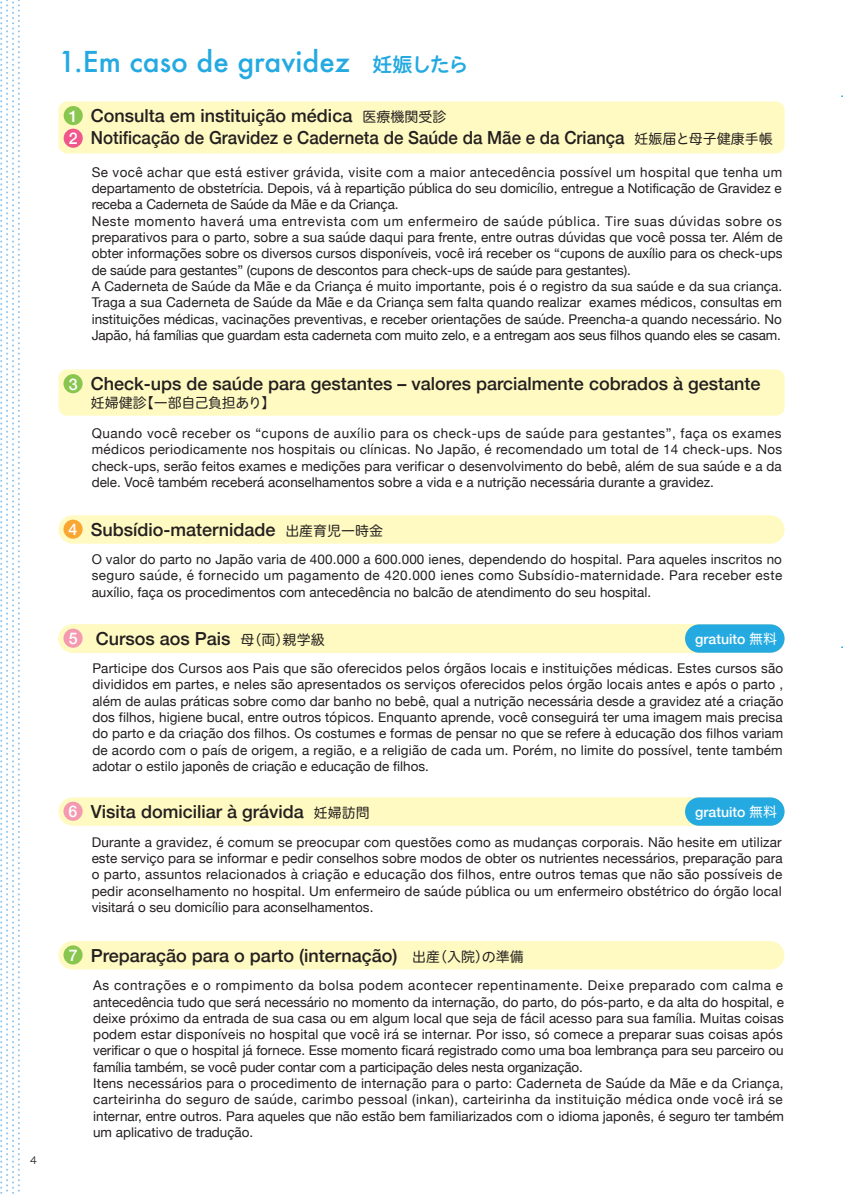
<style>
.page{position:relative;width:843px;height:1194px;background:#fff}
.page>*{position:absolute;margin:0;border:0;box-sizing:border-box;transform-origin:0 0}
.t1{font:500 28px "Futura";color:#24aae1}
.t2{font:500 18px/21.4px "Helvetica Neue";color:#231f20}
.t3{font:500 16px "Helvetica Neue";color:#fff}
.t4{font:500 14px "Helvetica Neue";color:#fff}
.t5{font:14px "Hiragino UD Sans R Std W4";letter-spacing:-.025em;color:#231f20}
.t6{font:13.4px/16.2px "Helvetica Neue";color:#231f20;text-align:justify}
.t7{font:10px "Hira Kaku Pro W3";color:#231f20}
.s1{font-family:"Hiragino UD Sans R Std W6";font-weight:400;font-size:20px}
.s2{font-size:16px;color:#fff}
.s3{font-family:"Hiragino UD Sans R Std W4";font-weight:400;font-size:14px}
.s4{font-family:"Hiragino UD Sans R Std W4";font-weight:400}
</style>
<div class="page">
<div style="left:58px;top:369px;width:726px;height:47px;background:#fffac1;border-radius:9px"></div>
<div style="left:58px;top:102px;width:726px;height:51px;background:#fffac1;border-radius:9px"></div>
<div style="left:64px;top:106px;width:19px;height:19px;background:#89c650;border-radius:50%"></div>
<div style="left:64px;top:129px;width:19px;height:19px;background:#f0588d;border-radius:50%"></div>
<div style="left:63px;top:374px;width:20px;height:19px;background:#89c650;border-radius:50%"></div>
<div style="left:58px;top:941px;width:726px;height:28px;background:#fffac1;border-radius:14px"></div>
<div style="left:63px;top:945px;width:20px;height:19px;background:#89c650;border-radius:50%"></div>
<div style="left:58px;top:515px;width:726px;height:29px;background:#fffac1;border-radius:14px"></div>
<div style="left:63px;top:520px;width:20px;height:19px;background:#faa633;border-radius:50%"></div>
<div style="left:58px;top:624px;width:726px;height:29px;background:#fffac1;border-radius:14px"></div>
<div style="left:63px;top:629px;width:20px;height:19px;background:#f499b0;border-radius:50%"></div>
<div style="left:685px;top:624px;width:99px;height:29px;background:#24aae1;border-radius:14px"></div>
<div style="left:58px;top:797px;width:726px;height:29px;background:#fffac1;border-radius:14px"></div>
<div style="left:63px;top:802px;width:20px;height:19px;background:#f499b0;border-radius:50%"></div>
<div style="left:685px;top:797px;width:99px;height:29px;background:#24aae1;border-radius:14px"></div>
<svg style="left:0;top:0;width:20px;height:1194px"></svg>
<p class="t7" style="left:30px;top:1151px;width:8px">4</p>
<h1 class="t1" style="left:59px;top:43px;width:411px">1.Em caso de gravidez <span class="s1">妊娠したら</span></h1>
<h2 class="t2" style="left:69px;top:104px;width:705px"><span class="s2">1</span> Consulta em instituição médica <span class="s3">医療機関受診<br></span><span class="s2">2</span> Notificação de Gravidez e Caderneta de Saúde da Mãe e da Criança <span class="s3">妊娠届と母子健康手帳</span></h2>
<p class="t3" style="left:69px;top:371px;width:10px">3</p>
<p class="t6" style="left:92px;top:165px;width:692px;text-align:left">Se você achar que está estiver grávida, visite com a maior antecedência possível um hospital que tenha um departamento de obstetrícia. Depois, vá à repartição pública do seu domicílio, entregue a Notificação de Gravidez e receba a Caderneta de Saúde da Mãe e da Criança.<br>Neste momento haverá uma entrevista com um enfermeiro de saúde pública. Tire suas dúvidas sobre os preparativos para o parto, sobre a sua saúde daqui para frente, entre outras dúvidas que você possa ter. Além de obter informações sobre os diversos cursos disponíveis, você irá receber os “cupons de auxílio para os check-ups de saúde para gestantes” (cupons de descontos para check-ups de saúde para gestantes).<br>A Caderneta de Saúde da Mãe e da Criança é muito importante, pois é o registro da sua saúde e da sua criança.<br>Traga a sua Caderneta de Saúde da Mãe e da Criança sem falta quando realizar exames médicos, consultas em instituições médicas, vacinações preventivas, e receber orientações de saúde. Preencha-a quando necessário. No Japão, há famílias que guardam esta caderneta com muito zelo, e a entregam aos seus filhos quando eles se casam.</p>
<h2 class="t2" style="left:91px;top:372px;width:671px">Check-ups de saúde para gestantes – valores parcialmente cobrados à gestante</h2>
<p class="t5" style="left:91px;top:392px;width:186px">妊婦健診【一部自己負担あり】</p>
<p class="t6" style="left:92px;top:426px;width:692px">Quando você receber os “cupons de auxílio para os check-ups de saúde para gestantes”, faça os exames médicos periodicamente nos hospitais ou clínicas. No Japão, é recomendado um total de 14 check-ups. Nos check-ups, serão feitos exames e medições para verificar o desenvolvimento do bebê, além de sua saúde e a da dele. Você também receberá aconselhamentos sobre a vida e a nutrição necessária durante a gravidez.</p>
<h2 class="t2" style="left:68px;top:517px;width:316px"><span class="s2">4</span> Subsídio-maternidade <span class="s3">出産育児一時金</span></h2>
<p class="t6" style="left:92px;top:552px;width:692px">O valor do parto no Japão varia de 400.000 a 600.000 ienes, dependendo do hospital. Para aqueles inscritos no seguro saúde, é fornecido um pagamento de 420.000 ienes como Subsídio-maternidade. Para receber este auxílio, faça os procedimentos com antecedência no balcão de atendimento do seu hospital.</p>
<h2 class="t2" style="left:69px;top:626px;width:257px"><span class="s2">5</span> Cursos aos Pais <span class="s3">母(両)親学級</span></h2>
<p class="t6" style="left:92px;top:661px;width:692px">Participe dos Cursos aos Pais que são oferecidos pelos órgãos locais e instituições médicas. Estes cursos são divididos em partes, e neles são apresentados os serviços oferecidos pelos órgão locais antes e após o parto , além de aulas práticas sobre como dar banho no bebê, qual a nutrição necessária desde a gravidez até a criação dos filhos, higiene bucal, entre outros tópicos. Enquanto aprende, você conseguirá ter uma imagem mais precisa do parto e da criação dos filhos. Os costumes e formas de pensar no que se refere à educação dos filhos variam de acordo com o país de origem, a região, e a religião de cada um. Porém, no limite do possível, tente também adotar o estilo japonês de criação e educação de filhos.</p>
<p class="t4" style="left:695px;top:628px;width:83px">gratuito <span class="s4">無料</span></p>
<h2 class="t2" style="left:69px;top:799px;width:303px"><span class="s2">6</span> Visita domiciliar à grávida <span class="s3">妊婦訪問</span></h2>
<p class="t6" style="left:92px;top:835px;width:692px">Durante a gravidez, é comum se preocupar com questões como as mudanças corporais. Não hesite em utilizar este serviço para se informar e pedir conselhos sobre modos de obter os nutrientes necessários, preparação para o parto, assuntos relacionados à criação e educação dos filhos, entre outros temas que não são possíveis de pedir aconselhamento no hospital. Um enfermeiro de saúde pública ou um enfermeiro obstétrico do órgão local visitará o seu domicílio para aconselhamentos.</p>
<p class="t4" style="left:695px;top:801px;width:83px">gratuito <span class="s4">無料</span></p>
<h2 class="t2" style="left:69px;top:943px;width:456px"><span class="s2">7</span> Preparação para o parto (internação) <span class="s3">出産(入院)の準備</span></h2>
<p class="t6" style="left:93px;top:978px;width:692px;text-align:left">As contrações e o rompimento da bolsa podem acontecer repentinamente. Deixe preparado com calma e antecedência tudo que será necessário no momento da internação, do parto, do pós-parto, e da alta do hospital, e deixe próximo da entrada de sua casa ou em algum local que seja de fácil acesso para sua família. Muitas coisas podem estar disponíveis no hospital que você irá se internar. Por isso, só comece a preparar suas coisas após verificar o que o hospital já fornece. Esse momento ficará registrado como uma boa lembrança para seu parceiro ou família também, se você puder contar com a participação deles nesta organização.<br>Itens necessários para o procedimento de internação para o parto: Caderneta de Saúde da Mãe e da Criança, carteirinha do seguro de saúde, carimbo pessoal (inkan), carteirinha da instituição médica onde você irá se internar, entre outros. Para aqueles que não estão bem familiarizados com o idioma japonês, é seguro ter também um aplicativo de tradução.</p>
</div>
